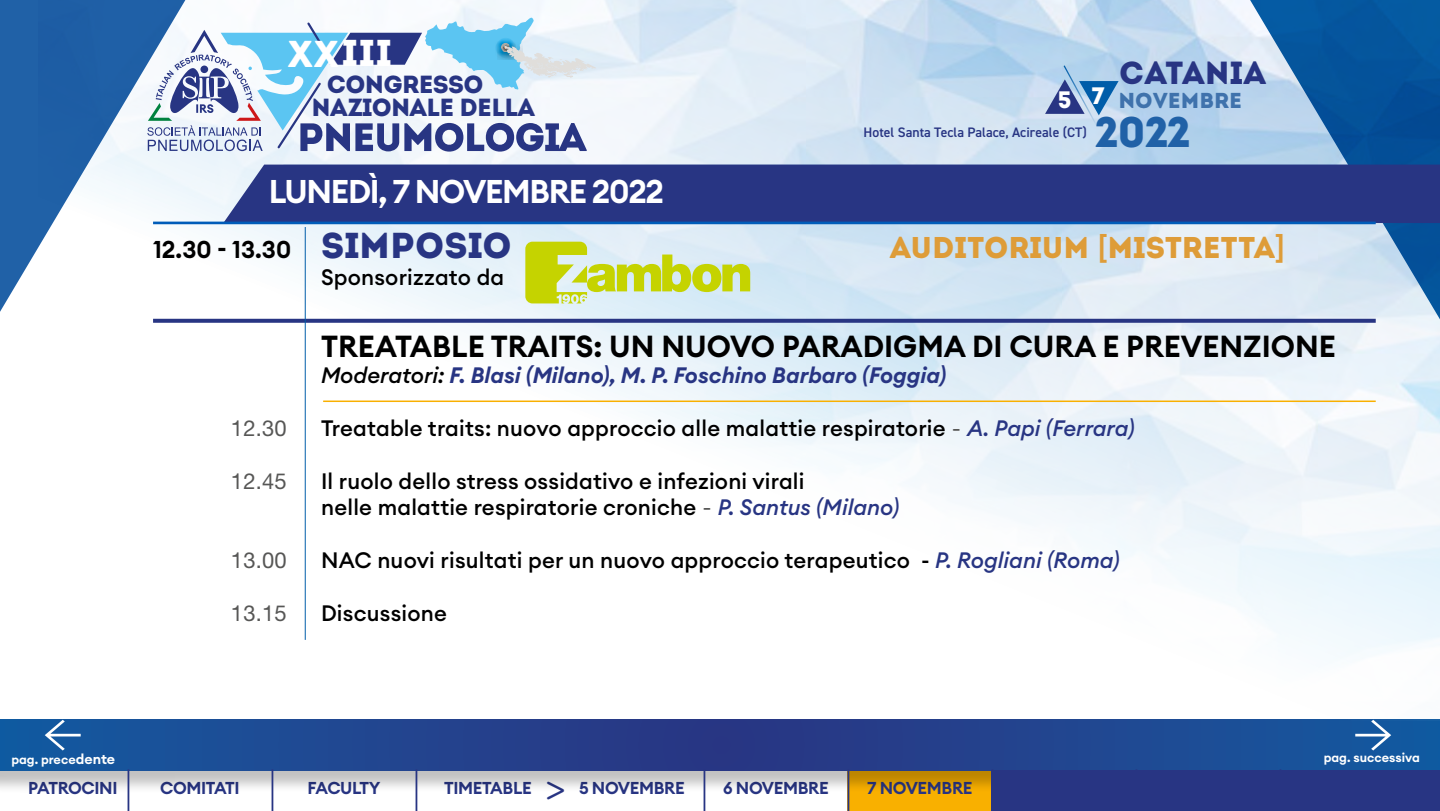
<style>
.page{position:relative;width:1440px;height:811px;background:#fff}
.page>*{position:absolute;margin:0;border:0;box-sizing:border-box;transform-origin:0 0}
.t1{font:42.8px "Intro";color:#2061a7}
.t2{font:37.4px "Intro";letter-spacing:.04em;color:#fff}
.t3{font:35.4px "Gotham Rounded";color:#283583}
.t4{font:600 32.4px "Euclid Circular A";letter-spacing:-.04em;color:#fff}
.t5{font:32px "Intro";color:#283583}
.t6{font:600 30px "Euclid Circular A";color:#000}
.t7{font:30px "Intro";color:#de9c38}
.t8{font:24.8px/23.4px "Intro";letter-spacing:-.03em;color:#283583}
.t9{font:600 24px "Euclid Circular A";color:#000}
.t10{font:500 22px/26.4px "Euclid Circular A";letter-spacing:.01em;color:#000}
.t11{font:italic 600 22px "Euclid Circular A";color:#283583}
.t12{font:22px "Helvetica Neue LT Std";letter-spacing:.01em;color:#575756}
.t13{font:21.6px "Intro";color:#3f72ac}
.t14{font:600 17px "Euclid Circular A";letter-spacing:-.02em;color:#283583}
.t15{font:600 13.8px "DIN2014";color:#283583}
.t16{font:600 12.6px "Euclid Circular A";color:#fff}
.s1{font-size:23.8px;color:#fff}
.s2{font-family:"Intro";font-weight:400;font-size:36px;color:#283583}
.s3{font-family:"Euclid Circular A";font-weight:600}
.s4{font-weight:500;color:#000}
.s5{font-family:"Helvetica Neue LT Std";font-weight:400;color:#575756}
.s6{font-style:italic;color:#283583}
.s7{font-size:14px}
</style>
<div class="page">
<div style="left:848px;top:768px;width:144px;height:42px;background:#f9b000"></div>
<div style="left:0;top:722px;width:1440px;height:70px;background:#000;opacity:.24"></div>
<svg style="left:0;top:719px;width:1440px;height:51px;background:#1f4690"></svg>
<svg style="left:1355px;top:720px;width:36px;height:30px"></svg>
<svg style="left:45px;top:720px;width:36px;height:30px"></svg>
<hr style="left:128px;top:769px;width:1px;height:41px;background:#283583">
<hr style="left:272px;top:769px;width:1px;height:41px;background:#283583">
<hr style="left:416px;top:769px;width:1px;height:41px;background:#283583">
<hr style="left:704px;top:769px;width:1px;height:41px;background:#283583">
<hr style="left:848px;top:769px;width:1px;height:41px;background:#283583">
<hr style="left:992px;top:769px;width:1px;height:41px;background:#283583">
<hr style="left:1136px;top:769px;width:1px;height:41px;background:#283583">
<hr style="left:1280px;top:769px;width:1px;height:41px;background:#283583">
<img style="left:38px;top:0;width:1402px;height:720px">
<svg style="left:1185px;top:0;width:255px;height:561px"></svg>
<svg style="left:227px;top:17px;width:369px;height:139px"></svg>
<svg style="left:1045px;top:64px;width:74px;height:63px;background:#8daed4"></svg>
<svg style="left:0;top:0;width:227px;height:429px"></svg>
<div style="left:223px;top:164px;width:1217px;height:59px;background:#283583"></div>
<div style="left:992px;top:770px;width:448px;height:40px;background:#283583"></div>
<hr style="left:153px;top:221px;width:1223px;height:3px;background:#005cb9">
<svg style="left:153px;top:318px;width:1223px;height:4px;background:#4c5999"></svg>
<hr style="left:323px;top:400px;width:1053px;height:2px;background:#f9b000">
<hr style="left:305px;top:227px;width:1px;height:412px;background:#005da9">
<svg style="left:525px;top:241px;width:225px;height:62px;background:#d1e189"></svg>
<h2 class="t2" style="left:288px;top:30px;width:105px">XXIII</h2>
<p class="t8" style="left:312px;top:72px;width:225px;text-indent:15px">CONGRESSO<br>NAZIONALE DELLA</p>
<h3 class="t5" style="left:1119px;top:53px;width:148px">CATANIA</h3>
<p class="t13" style="left:1058px;top:87px;width:186px"><span class="s1">5 </span><sup>7</sup> NOVEMBRE</p>
<h1 class="t1" style="left:1095px;top:106px;width:97px">2022</h1>
<p class="t15" style="left:864px;top:123px;width:225px">Hotel Santa Tecla Palace, Acireale (CT)</p>
<h3 class="t4" style="left:269px;top:171px;width:397px">LUNEDÌ, 7 NOVEMBRE 2022</h3>
<p class="t9" style="left:153px;top:234px;width:360px">12.30 - 13.30 <span class="s2">SIMPOSIO</span></p>
<h3 class="t7" style="left:890px;top:230px;width:397px">AUDITORIUM <span class="s3">[</span>MISTRETTA<span class="s3">]</span></h3>
<p class="t10" style="left:321px;top:263px;width:185px">Sponsorizzato da</p>
<h3 class="t6" style="left:321px;top:326px;width:1016px">TREATABLE TRAITS: UN NUOVO PARADIGMA DI CURA E PREVENZIONE</h3>
<p class="t11" style="left:321px;top:361px;width:627px"><span class="s4">Moderatori:</span> F. Blasi (Milano), M. P. Foschino Barbaro (Foggia)</p>
<p class="t12" style="left:231px;top:415px;width:57px">12.30</p>
<p class="t10" style="left:321px;top:415px;width:815px">Treatable traits: nuovo approccio alle malattie respiratorie <span class="s5">-</span> <span class="s6">A. Papi (Ferrara)</span></p>
<p class="t12" style="left:231px;top:467px;width:57px">12.45</p>
<p class="t10" style="left:321px;top:467px;width:580px">Il ruolo dello stress ossidativo e infezioni virali<br>nelle malattie respiratorie croniche <span class="s5">-</span> <span class="s6">P. Santus (Milano)</span></p>
<p class="t12" style="left:231px;top:547px;width:57px">13.00</p>
<p class="t10" style="left:321px;top:547px;width:800px">NAC nuovi risultati per un nuovo approccio terapeutico - <span class="s6">P. Rogliani (Roma)</span></p>
<p class="t12" style="left:231px;top:599px;width:57px">13.15</p>
<p class="t10" style="left:321px;top:599px;width:127px">Discussione</p>
<p class="t16" style="left:11px;top:750px;width:105px">pag. prece<span class="s7">dente</span></p>
<p class="t16" style="left:1324px;top:749px;width:98px">pag. successiva</p>
<h3 class="t3" style="left:544px;top:765px;width:24px">&gt;</h3>
<p class="t14" style="left:28px;top:777px;width:91px">PATROCINI</p>
<p class="t14" style="left:160px;top:777px;width:81px">COMITATI</p>
<p class="t14" style="left:308px;top:777px;width:74px">FACULTY</p>
<p class="t14" style="left:444px;top:777px;width:89px">TIMETABLE</p>
<p class="t14" style="left:579px;top:777px;width:107px">5 NOVEMBRE</p>
<p class="t14" style="left:723px;top:777px;width:107px">6 NOVEMBRE</p>
<p class="t14" style="left:867px;top:777px;width:107px">7 NOVEMBRE</p>
</div>
